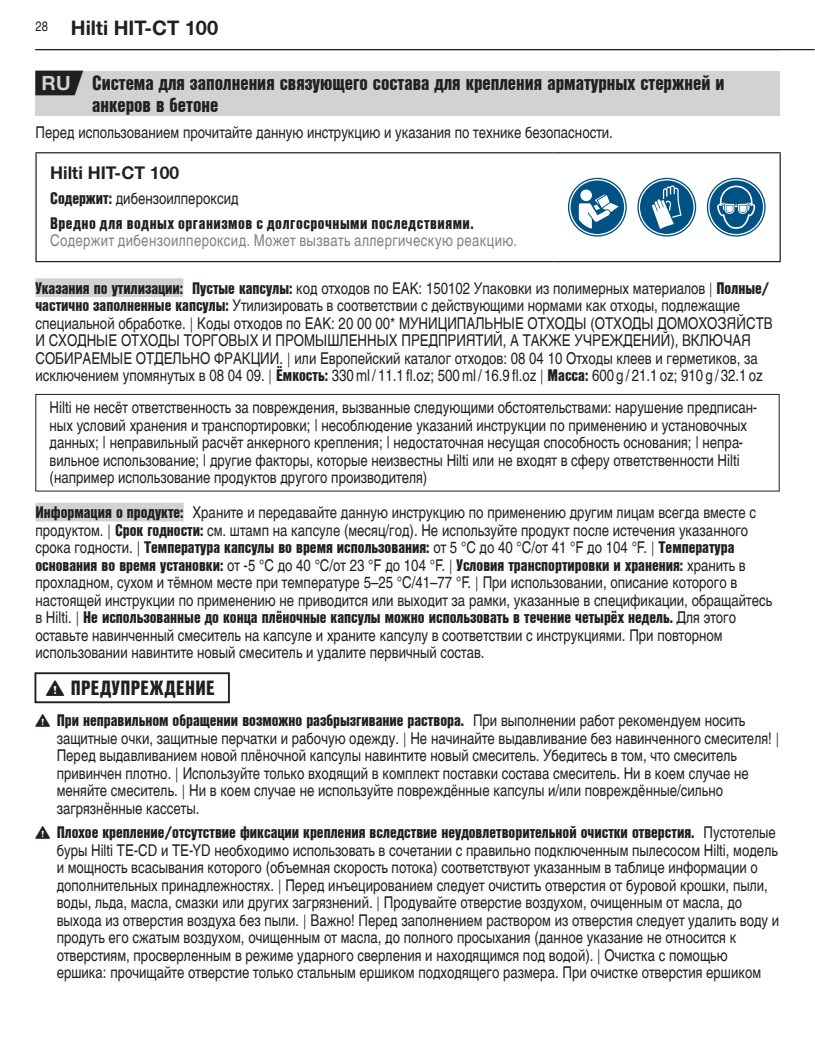
<style>
.page{position:relative;width:815px;height:1049px;background:#fff}
.page>*{position:absolute;margin:0;border:0;box-sizing:border-box;transform-origin:0 0}
.HIT-IFU-Sprache-Titel{font:700 condensed 20px/21.2px "Hilti";color:#231f20}
.t1{font:700 20px "Hilti";color:#231f20}
.HIT-IFU-Sprache-Titel-2{font:700 condensed 20px "Hilti";letter-spacing:.025em;color:#231f20}
.HIT-IFU-Warn-Produkt{font:700 17.5px "Hilti";color:#231f20}
.HIT-IFU-Text-Infos{font:condensed 16.25px/17.5px "Hilti";color:#231f20}
.HIT-IFU-Text-Rahmen{font:condensed 16.25px/17.5px "Hilti";color:#231f20}
.HIT-IFU-Warn-Hinweise{font:condensed 16.25px/17.5px "Hilti";letter-spacing:.02em;color:#808285}
.HIT-IFU-Text{font:condensed 16.25px "Hilti";color:#231f20}
.HIT-IFU-Warn-Inhalte{font:condensed 16.25px "Hilti";color:#231f20}
.s1{font-weight:700}
.s2{font-weight:700;color:#231f20}
</style>
<div class="page">
<hr style="left:35px;top:49px;width:780px;height:1px;background:#231f20">
<div style="left:35px;top:71px;width:745px;height:44px;background:#d1d2d4"></div>
<div style="left:35px;top:278px;width:148px;height:19px;background:#d1d2d4"></div>
<div style="left:35px;top:394px;width:745px;height:97px;border:1px solid #231f20"></div>
<div style="left:35px;top:503px;width:149px;height:18px;background:#d1d2d4"></div>
<div style="left:34px;top:672px;width:196px;height:31px;border:2px solid #231f20"></div>
<svg style="left:37px;top:153px;width:743px;height:108px"></svg>
<hr style="left:553px;top:261px;width:228px;height:1px;background:#231f20">
<hr style="left:35px;top:261px;width:518px;height:1px;background:#231f20">
<hr style="left:35px;top:152px;width:518px;height:1px;background:#231f20">
<hr style="left:35px;top:153px;width:2px;height:108px;background:#231f20">
<hr style="left:553px;top:152px;width:228px;height:1px;background:#231f20">
<hr style="left:780px;top:153px;width:1px;height:108px;background:#231f20">
<svg style="left:568px;top:178px;width:59px;height:59px"></svg>
<svg style="left:569px;top:179px;width:56px;height:56px"></svg>
<div style="left:571px;top:180px;width:53px;height:54px;background:#005285;border-radius:50%"></div>
<div style="left:580px;top:190px;width:12px;height:11px;background:#fff;border-radius:50%"></div>
<svg style="left:579px;top:194px;width:40px;height:35px"></svg>
<svg style="left:637px;top:178px;width:59px;height:59px"></svg>
<svg style="left:639px;top:179px;width:56px;height:56px"></svg>
<div style="left:640px;top:180px;width:54px;height:54px;background:#005285;border-radius:50%"></div>
<svg style="left:652px;top:185px;width:30px;height:44px"></svg>
<svg style="left:707px;top:178px;width:59px;height:59px"></svg>
<svg style="left:708px;top:179px;width:56px;height:56px"></svg>
<div style="left:709px;top:180px;width:54px;height:54px;background:#005285;border-radius:50%"></div>
<svg style="left:717px;top:186px;width:39px;height:43px"></svg>
<p class="t1" style="left:35px;top:17px;width:184px"><sup>28</sup> Hilti HIT-CT 100</p>
<p class="HIT-IFU-Sprache-Titel" style="left:92px;top:73px;width:634px">Система для заполнения связующего состава для крепления арматурных стержней и анкеров в бетоне</p>
<p class="HIT-IFU-Text" style="left:35px;top:123px;width:579px">Перед использованием прочитайте данную инструкцию и указания по технике безопасности.</p>
<p class="HIT-IFU-Warn-Produkt" style="left:50px;top:163px;width:130px">Hilti HIT-CT 100</p>
<p class="HIT-IFU-Warn-Inhalte" style="left:50px;top:189px;width:190px"><span class="s1">Содержит:</span> дибензоилпероксид</p>
<p class="HIT-IFU-Warn-Hinweise" style="left:50px;top:214px;width:468px"><span class="s2">Вредно для водных организмов с долгосрочными последствиями.<br></span>Coдержит дибензоилпероксид. Может вызвать аллергическую реакцию.</p>
<p class="HIT-IFU-Text-Infos" style="left:35px;top:280px;width:739px"><span class="s1">Указания по утилизации: Пустые капсулы:</span> код отходов по EAK: 150102 Упаковки из полимерных материалов <span class="s1">Полные/ частично заполненные капсулы:</span> Утилизировать в соответствии с действующими нормами как отходы, подлежащие специальной обработке. Коды отходов по EAK: 20 00 00* МУНИЦИПАЛЬНЫЕ ОТХОДЫ (ОТХОДЫ ДОМОХОЗЯЙСТВ И СХОДНЫЕ ОТХОДЫ ТОРГОВЫХ И ПРОМЫШЛЕННЫХ ПРЕДПРИЯТИЙ, А ТАКЖЕ УЧРЕЖДЕНИЙ), ВКЛЮЧАЯ СОБИРАЕМЫЕ ОТДЕЛЬНО ФРАКЦИИ. или Европейский каталог отходов: 08 04 10 Отходы клеев и герметиков, за исключением упомянутых в 08 04 09. <span class="s1">Ёмкость:</span> 330 ml / 11.1 fl.oz; 500 ml / 16.9 fl.oz <span class="s1">Масса:</span> 600 g / 21.1 oz; 910 g / 32.1 oz</p>
<p class="HIT-IFU-Text-Rahmen" style="left:50px;top:399px;width:709px">Hilti не несёт ответственность за повреждения, вызванные следующими обстоятельствами: нарушение предписан&shy;ных условий хранения и транспортировки; | несоблюдение указаний инструкции по применению и установочных данных; | неправильный расчёт анкерного крепления; | недостаточная несущая способность основания; | непра&shy;вильное использование; | другие факторы, которые неизвестны Hilti или не входят в сферу ответственности Hilti (например использование продуктов другого производителя)</p>
<p class="HIT-IFU-Text-Infos" style="left:35px;top:504px;width:738px"><span class="s1">Информация о продукте:</span> Храните и передавайте данную инструкцию по применению другим лицам всегда вместе с продуктом. <span class="s1">Срок годности:</span> см. штамп на капсуле (месяц/год). Не используйте продукт после истечения указанного срока годности. <span class="s1">Температура капсулы во время использования:</span> от 5 °C до 40 °C/от 41 °F до 104 °F. <span class="s1">Температура основания во время установки:</span> от -5 °C до 40 °C/от 23 °F до 104 °F. <span class="s1">Условия транспортировки и хранения:</span> хранить в прохладном, сухом и тёмном месте при температуре 5–25 °C/41–77 °F. При использовании, описание которого в настоящей инструкции по применению не приводится или выходит за рамки, указанные в спецификации, обращайтесь в Hilti. <span class="s1">Не использованные до конца плёночные капсулы можно использовать в течение четырёх недель.</span> Для этого оставьте навинченный смеситель на капсуле и храните капсулу в соответствии с инструкциями. При повторном использовании навинтите новый смеситель и удалите первичный состав.</p>
<p class="HIT-IFU-Sprache-Titel-2" style="left:46px;top:676px;width:170px">▲ ПРЕДУПРЕЖДЕНИЕ</p>
<p class="HIT-IFU-Text-Infos" style="left:57px;top:712px;width:717px;text-indent:-21px">▲ <span class="s1">При неправильном обращении возможно разбрызгивание раствора.</span> При выполнении работ рекомендуем носить защитные очки, защитные перчатки и рабочую одежду. Не начинайте выдавливание без навинченного смесителя!<br>Перед выдавливанием новой плёночной капсулы навинтите новый смеситель. Убедитесь в том, что смеситель привинчен плотно. Используйте только входящий в комплект поставки состава смеситель. Ни в коем случае не меняйте смеситель. Ни в коем случае не используйте повреждённые капсулы и/или повреждённые/сильно загрязнённые кассеты.</p>
<p class="HIT-IFU-Text-Infos" style="left:57px;top:824px;width:724px;text-indent:-21px">▲ <span class="s1">Плохое крепление/отсутствие фиксации крепления вследствие неудовлетворительной очистки отверстия.</span> Пустотелые буры Hilti TE-CD и TE-YD необходимо использовать в сочетании с правильно подключенным пылесосом Hilti, модель и мощность всасывания которого (объемная скорость потока) соответствуют указанным в таблице информации о дополнительных принадлежностях. Перед инъецированием следует очистить отверстия от буровой крошки, пыли, воды, льда, масла, смазки или других загрязнений. Продувайте отверстие воздухом, очищенным от масла, до выхода из отверстия воздуха без пыли. Важно! Перед заполнением раствором из отверстия следует удалить воду и продуть его сжатым воздухом, очищенным от масла, до полного просыхания (данное указание не относится к отверстиям, просверленным в режиме ударного сверления и находящимся под водой). Очистка с помощью ершика: прочищайте отверстие только стальным ершиком подходящего размера. При очистке отверстия ершиком</p>
</div>
